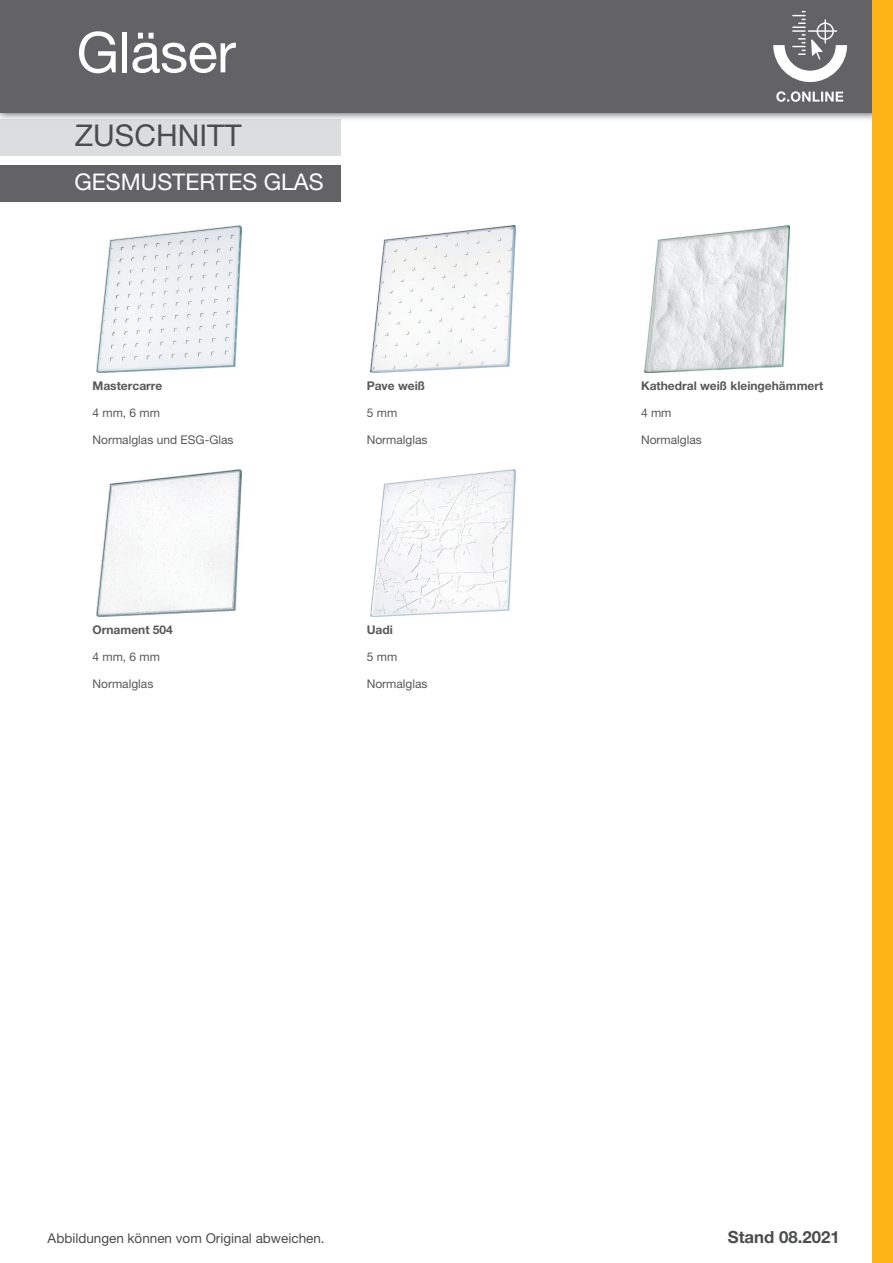
<style>
.page{position:relative;width:893px;height:1263px;background:#fff}
.page>*{position:absolute;margin:0;border:0;box-sizing:border-box;transform-origin:0 0}
.t1{font:56.1px "Helvetica Neue LT Pro";letter-spacing:-.01em;color:#fff}
.t2{font:30px "Helvetica Neue LT Pro";color:#4b4c4d}
.t3{font:22.95px "Helvetica Neue LT Pro";color:#fff}
.t4{font:700 16.8px "Helvetica Neue LT Pro";color:#4b4c4d}
.t5{font:13.5px "Helvetica Neue LT Pro";color:#4b4c4d}
.t6{font:12px "Helvetica Neue LT Pro";color:#57585a}
.t7{font:700 12px "Helvetica Neue LT Pro";color:#57585a}
</style>
<div class="page">
<div style="left:0;top:165px;width:340px;height:37px;background:#636366"></div>
<div style="left:0;top:120px;width:340px;height:36px;background:#dcdddf"></div>
<div style="left:0;top:0;width:873px;height:113px;background:#636366"></div>
<svg style="left:773px;top:11px;width:74px;height:91px"></svg>
<div style="left:872px;top:0;width:21px;height:1263px;background:#fbb316"></div>
<img style="left:645px;top:225px;width:145px;height:148px">
<img style="left:96px;top:225px;width:145px;height:148px">
<img style="left:96px;top:469px;width:145px;height:148px">
<img style="left:370px;top:225px;width:145px;height:148px">
<img style="left:370px;top:469px;width:145px;height:148px">
<h1 class="t1" style="left:77px;top:19px;width:161px">Gläser</h1>
<h2 class="t2" style="left:75px;top:118px;width:168px">ZUSCHNITT</h2>
<h3 class="t3" style="left:74px;top:168px;width:251px">GESMUSTERTES GLAS</h3>
<p class="t7" style="left:92px;top:378px;width:71px">Mastercarre</p>
<p class="t6" style="left:92px;top:405px;width:69px">4 mm, 6 mm</p>
<p class="t6" style="left:92px;top:432px;width:143px">Normalglas und ESG-Glas</p>
<p class="t7" style="left:92px;top:623px;width:82px">Ornament 504</p>
<p class="t6" style="left:92px;top:650px;width:69px">4 mm, 6 mm</p>
<p class="t6" style="left:92px;top:677px;width:62px">Normalglas</p>
<p class="t7" style="left:367px;top:378px;width:60px">Pave weiß</p>
<p class="t6" style="left:367px;top:405px;width:32px">5 mm</p>
<p class="t6" style="left:367px;top:432px;width:62px">Normalglas</p>
<p class="t7" style="left:367px;top:623px;width:28px">Uadi</p>
<p class="t6" style="left:367px;top:650px;width:32px">5 mm</p>
<p class="t6" style="left:367px;top:677px;width:62px">Normalglas</p>
<p class="t7" style="left:641px;top:378px;width:184px">Kathedral weiß kleingehämmert</p>
<p class="t6" style="left:641px;top:405px;width:32px">4 mm</p>
<p class="t6" style="left:641px;top:432px;width:62px">Normalglas</p>
<p class="t5" style="left:48px;top:1230px;width:279px">Abbildungen können vom Original abweichen.</p>
<h3 class="t4" style="left:728px;top:1226px;width:113px">Stand 08.2021</h3>
</div>
